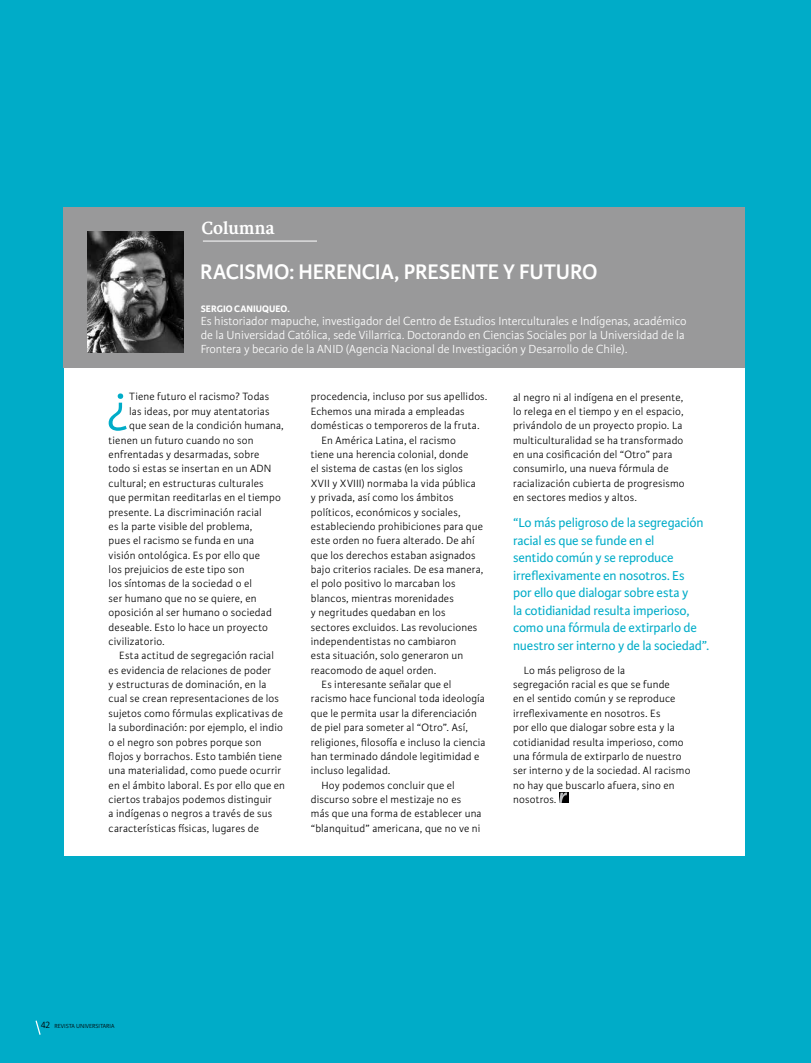
<style>
.page{position:relative;width:811px;height:1063px;background:#fff}
.page>*{position:absolute;margin:0;border:0;box-sizing:border-box;transform-origin:0 0}
.t1{font:300 55.62px "Karmina Sans";color:#00acc8}
.t2{font:600 22.5px "Karmina Sans";letter-spacing:-.005em;color:#fff}
.t3{font:700 18.75px "Karmina";color:#fff}
.t4{font:13.75px/17.5px "Karmina Sans";letter-spacing:-.01em;color:#00acc8}
.t5{font:300 12.5px/13.8px "Karmina Sans";color:#fff}
.t6{font:300 11.25px/14.4px "Karmina Sans";letter-spacing:.015em;color:#000}
.t7{font:700 10px "Karmina Sans";letter-spacing:.005em;color:#fff}
.t8{font:300 6.25px "Karmina Sans";color:#000}
.s1{font-size:10px}
</style>
<div class="page">
<div style="left:0;top:0;width:810px;height:1063px;background:#00acc8"></div>
<div style="left:64px;top:209px;width:680px;height:646px;background:#fff"></div>
<div style="left:558px;top:793px;width:10px;height:10px;background:#000"></div>
<svg style="left:558px;top:793px;width:9px;height:10px"></svg>
<div style="left:63px;top:208px;width:681px;height:160px;background:#99999a"></div>
<hr style="left:203px;top:241px;width:114px;height:1px;background:#fff">
<img style="left:88px;top:232px;width:95px;height:121px">
<svg style="left:35px;top:1020px;width:6px;height:15px"></svg>
<h3 class="t3" style="left:201px;top:218px;width:75px">Columna</h3>
<h2 class="t2" style="left:200px;top:259px;width:126px">RACISMO: HERENC</h2>
<h2 class="t2" style="left:374px;top:259px;width:209px">IA, PRESENTE Y FUTURO</h2>
<p class="t7" style="left:201px;top:303px;width:90px">SERGIO CANIUQUEO.</p>
<p class="t5" style="left:201px;top:315px;width:487px">Es historiador mapuche, investigador del Centro de Estudios I nterculturales e I ndígenas, académico de la U niversidad Católica, sede Villarrica. Doctorando en Ciencias Sociales por la U niversidad de la<br>Frontera y becario de la ANI D (Agencia Nacional de I nvestigación y Desarrollo de Chile).</p>
<h1 class="t1" style="left:106px;top:372px;width:24px">¿</h1>
<p class="t6" style="left:129px;top:390px;width:141px">Tiene futuro el racismo? Todas</p>
<p class="t6" style="left:129px;top:404px;width:142px">las ideas, por muy atentatorias</p>
<p class="t6" style="left:129px;top:419px;width:156px">que sean de la condición humana,</p>
<p class="t6" style="left:109px;top:433px;width:146px">tienen un futuro cuando no son</p>
<p class="t6" style="left:109px;top:447px;width:152px">enfrentadas y desarmadas, sobre</p>
<p class="t6" style="left:109px;top:462px;width:162px">todo si estas se insertan en un ADN</p>
<p class="t6" style="left:109px;top:476px;width:156px">cultural; en estructuras culturales</p>
<p class="t6" style="left:109px;top:491px;width:174px">que permitan reeditarlas en el tiempo</p>
<p class="t6" style="left:109px;top:505px;width:154px">presente. La discriminación racial</p>
<p class="t6" style="left:109px;top:519px;width:145px">es la parte visible del problema,</p>
<p class="t6" style="left:109px;top:534px;width:147px">pues el racismo se funda en una</p>
<p class="t6" style="left:109px;top:548px;width:153px">visión ontológica. Es por ello que</p>
<p class="t6" style="left:109px;top:562px;width:137px">los prejuicios de este tipo son</p>
<p class="t6" style="left:109px;top:577px;width:145px">los síntomas de la sociedad o el</p>
<p class="t6" style="left:109px;top:591px;width:149px">ser humano que no se quiere, en</p>
<p class="t6" style="left:109px;top:606px;width:164px">oposición al ser humano o sociedad</p>
<p class="t6" style="left:109px;top:620px;width:161px">deseable. Esto lo hace un proyecto</p>
<p class="t6" style="left:109px;top:634px;width:58px">civilizatorio.</p>
<p class="t6" style="left:119px;top:649px;width:156px">Esta actitud de segregación racial</p>
<p class="t6" style="left:109px;top:663px;width:164px">es evidencia de relaciones de poder</p>
<p class="t6" style="left:109px;top:677px;width:159px">y estructuras de dominación, en la</p>
<p class="t6" style="left:109px;top:692px;width:172px">cual se crean representaciones de los</p>
<p class="t6" style="left:109px;top:706px;width:176px">sujetos como fórmulas explicativas de</p>
<p class="t6" style="left:109px;top:721px;width:176px">la subordinación: por ejemplo, el indio</p>
<p class="t6" style="left:109px;top:735px;width:154px">o el negro son pobres porque son</p>
<p class="t6" style="left:109px;top:749px;width:175px">flojos y borrachos. Esto también tiene</p>
<p class="t6" style="left:109px;top:764px;width:174px">una materialidad, como puede ocurrir</p>
<p class="t6" style="left:109px;top:778px;width:178px">en el ámbito laboral. Es por ello que en</p>
<p class="t6" style="left:109px;top:793px;width:165px">ciertos trabajos podemos distinguir</p>
<p class="t6" style="left:109px;top:807px;width:165px">a indígenas o negros a través de sus</p>
<p class="t6" style="left:109px;top:821px;width:152px">características físicas, lugares de</p>
<p class="t6" style="left:310px;top:390px;width:178px">procedencia, incluso por sus apellidos.</p>
<p class="t6" style="left:310px;top:404px;width:155px">Echemos una mirada a empleadas</p>
<p class="t6" style="left:310px;top:419px;width:170px">domésticas o temporeros de la fruta.</p>
<p class="t6" style="left:321px;top:433px;width:136px">En América Latina, el racismo</p>
<p class="t6" style="left:311px;top:447px;width:159px">tiene una herencia colonial, donde</p>
<p class="t6" style="left:311px;top:462px;width:153px">el sistema de castas (en los siglos</p>
<p class="t6" style="left:311px;top:476px;width:166px">XVII y XVIII) normaba la vida pública</p>
<p class="t6" style="left:311px;top:491px;width:144px">y privada, así como los ámbitos</p>
<p class="t6" style="left:311px;top:505px;width:151px">políticos, económicos y sociales,</p>
<p class="t6" style="left:311px;top:519px;width:173px">estableciendo prohibiciones para que</p>
<p class="t6" style="left:311px;top:534px;width:165px">este orden no fuera alterado. De ahí</p>
<p class="t6" style="left:311px;top:548px;width:166px">que los derechos estaban asignados</p>
<p class="t6" style="left:311px;top:562px;width:174px">bajo criterios raciales. De esa manera,</p>
<p class="t6" style="left:311px;top:577px;width:146px">el polo positivo lo marcaban los</p>
<p class="t6" style="left:311px;top:591px;width:144px">blancos, mientras morenidades</p>
<p class="t6" style="left:311px;top:606px;width:136px">y negritudes quedaban en los</p>
<p class="t6" style="left:311px;top:620px;width:168px">sectores excluidos. Las revoluciones</p>
<p class="t6" style="left:311px;top:634px;width:147px">independentistas no cambiaron</p>
<p class="t6" style="left:311px;top:649px;width:154px">esta situación, solo generaron un</p>
<p class="t6" style="left:311px;top:663px;width:127px">reacomodo de aquel orden.</p>
<p class="t6" style="left:321px;top:677px;width:131px">Es interesante señalar que el</p>
<p class="t6" style="left:311px;top:692px;width:175px">racismo hace funcional toda ideología</p>
<p class="t6" style="left:311px;top:706px;width:167px">que le permita usar la diferenciación</p>
<p class="t6" style="left:311px;top:721px;width:159px">de piel para someter al “Otro”. Así,</p>
<p class="t6" style="left:311px;top:735px;width:176px">religiones, filosofía e incluso la ciencia</p>
<p class="t6" style="left:311px;top:749px;width:170px">han terminado dándole legitimidad e</p>
<p class="t6" style="left:311px;top:764px;width:81px">incluso legalidad.</p>
<p class="t6" style="left:321px;top:778px;width:135px">Hoy podemos concluir que el</p>
<p class="t6" style="left:311px;top:793px;width:152px">discurso sobre el mestizaje no es</p>
<p class="t6" style="left:311px;top:807px;width:172px">más que una forma de establecer una</p>
<p class="t6" style="left:311px;top:821px;width:171px">“blanquitud” americana, que no ve ni</p>
<p class="t6" style="left:512px;top:390px;width:173px">al negro ni al indígena en el presente, lo relega en el tiempo y en el espacio, privándolo de un proyecto propio. La multiculturalidad se ha transformado en una cosificación del “Otro” para consumirlo, una nueva fórmula de racialización cubierta de progresismo en sectores medios y altos.</p>
<p class="t4" style="left:512px;top:514px;width:197px">“Lo más peligroso de la segregación racial es que se funde en el<br>sentido común y se reproduce irreflexivamente en nosotros. Es<br>por ello que dialogar sobre esta y<br>la cotidianidad resulta imperioso, como una fórmula de extirparlo de nuestro ser interno y de la sociedad”.</p>
<p class="t6" style="left:512px;top:663px;width:179px;text-indent:11px">Lo más peligroso de la<br>segregación racial es que se funde<br>en el sentido común y se reproduce irreflexivamente en nosotros. Es<br>por ello que dialogar sobre esta y la cotidianidad resulta imperioso, como una fórmula de extirparlo de nuestro ser interno y de la sociedad. Al racismo no hay que buscarlo afuera, sino en nosotros.</p>
<p class="t8" style="left:41px;top:1023px;width:75px"><span class="s1">42</span> revista universitaria</p>
</div>
